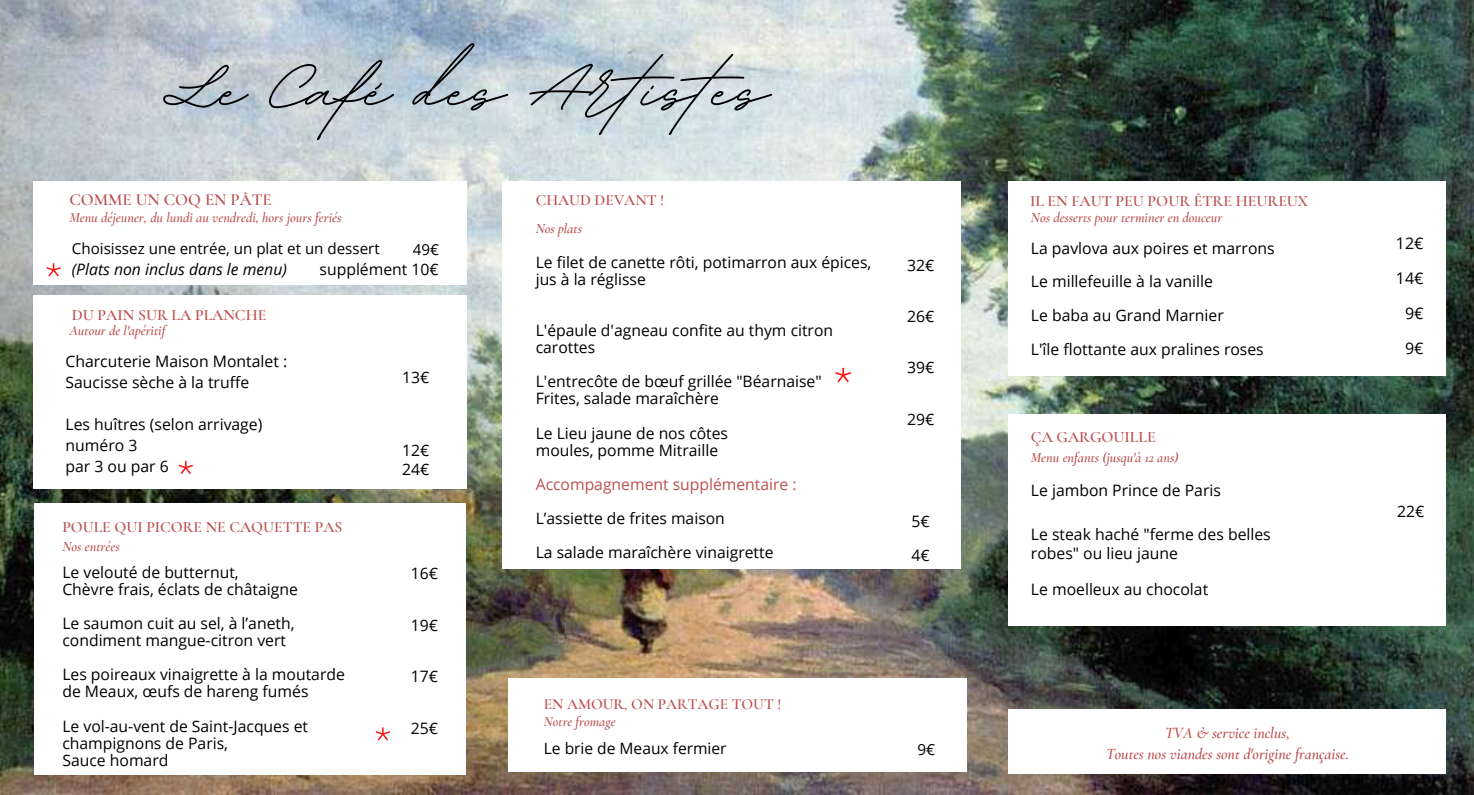
<style>
.page{position:relative;width:1474px;height:795px;background:#fff}
.page>*{position:absolute;margin:0;border:0;box-sizing:border-box;transform-origin:0 0}
.t1{font:700 119px "BD Script";color:#000}
.t2{font:600 16.8px "Cormorant Garamond";color:#bd5050}
.t3{font:15.92px "Open Sans";color:#000}
.t4{font:15.75px/17px "Open Sans";color:#000}
.t5{font:italic 600 15.75px/21.7px "Cormorant Garamond";color:#bd5050;text-align:center}
.t6{font:600 15.75px "Cormorant Garamond";color:#bd5050}
.t7{font:15.75px "Open Sans";color:#bd5050}
.t8{font:italic 15.75px "Open Sans";color:#000}
.t9{font:600 15.58px "Cormorant Garamond";color:#bd5050}
.t10{font:15.58px "Open Sans";color:#000}
.t11{font:600 15.4px "Cormorant Garamond";color:#bd5050}
.t12{font:15.4px "Open Sans";color:#000}
.t13{font:15.22px "Open Sans";color:#000}
.t14{font:italic 600 14px "Cormorant Garamond";color:#bd5050}
.t15{font:italic 600 13.83px "Cormorant Garamond";color:#bd5050}
.t16{font:italic 600 13.65px "Cormorant Garamond";color:#bd5050}
</style>
<div class="page">
<img style="left:0;top:0;width:1473px;height:793px">
<div style="left:1008px;top:181px;width:437px;height:194px;background:#fff"></div>
<div style="left:1008px;top:414px;width:437px;height:211px;background:#fff"></div>
<div style="left:34px;top:502px;width:431px;height:272px;background:#fff"></div>
<div style="left:503px;top:181px;width:457px;height:387px;background:#fff"></div>
<div style="left:34px;top:295px;width:433px;height:193px;background:#fff"></div>
<div style="left:1008px;top:708px;width:437px;height:64px;background:#fff"></div>
<div style="left:33px;top:181px;width:433px;height:104px;background:#fff"></div>
<div style="left:508px;top:678px;width:458px;height:93px;background:#fff"></div>
<svg style="left:835px;top:367px;width:16px;height:15px"></svg>
<svg style="left:376px;top:727px;width:14px;height:13px"></svg>
<svg style="left:46px;top:263px;width:15px;height:13px"></svg>
<svg style="left:179px;top:461px;width:14px;height:13px"></svg>
<h1 class="t1" style="left:164px;top:11px;width:606px">Le Café des Artistes</h1>
<p class="t2" style="left:69px;top:189px;width:204px">COMME UN COQ EN PÂTE</p>
<p class="t14" style="left:69px;top:209px;width:273px">Menu déjeuner, du lundi au vendredi, hors jours feriés</p>
<p class="t13" style="left:72px;top:237px;width:309px">Choisissez une entrée, un plat et un dessert</p>
<p class="t8" style="left:72px;top:258px;width:216px">(Plats non inclus dans le menu)</p>
<p class="t4" style="left:319px;top:260px;width:121px">supplément 10€</p>
<p class="t13" style="left:413px;top:238px;width:28px">49€</p>
<p class="t6" style="left:72px;top:305px;width:196px">DU PAIN SUR LA PLANCHE</p>
<p class="t14" style="left:69px;top:322px;width:97px">Autour de l'apéritif</p>
<p class="t4" style="left:66px;top:350px;width:223px;line-height:21px">Charcuterie Maison Montalet :<br>Saucisse sèche à la truffe</p>
<p class="t4" style="left:66px;top:413px;width:198px;line-height:21px">Les huîtres (selon arrivage) numéro 3<br>par 3 ou par 6</p>
<p class="t9" style="left:62px;top:517px;width:281px">POULE QUI PICORE NE CAQUETTE PAS</p>
<p class="t4" style="left:62px;top:563px;width:237px">Le velouté de butternut,<br>Chèvre frais, éclats de châtaigne</p>
<p class="t4" style="left:62px;top:614px;width:234px">Le saumon cuit au sel, à l’aneth, condiment mangue-citron vert</p>
<p class="t4" style="left:62px;top:665px;width:284px">Les poireaux vinaigrette à la moutarde de Meaux, œufs de hareng fumés</p>
<p class="t4" style="left:62px;top:716px;width:247px">Le vol-au-vent de Saint-Jacques et champignons de Paris,<br>Sauce homard</p>
<p class="t14" style="left:62px;top:538px;width:59px">Nos entrées</p>
<p class="t4" style="left:402px;top:368px;width:29px">13€</p>
<p class="t4" style="left:402px;top:440px;width:29px;line-height:18.4px">12€<br>24€</p>
<p class="t4" style="left:411px;top:564px;width:29px">16€</p>
<p class="t4" style="left:411px;top:615px;width:29px">19€</p>
<p class="t4" style="left:411px;top:666px;width:29px">17€</p>
<p class="t4" style="left:411px;top:719px;width:29px">25€</p>
<p class="t9" style="left:536px;top:191px;width:130px">CHAUD DEVANT !</p>
<p class="t14" style="left:536px;top:220px;width:48px">Nos plats</p>
<p class="t4" style="left:536px;top:253px;width:337px">Le filet de canette rôti, potimarron aux épices, jus à la réglisse</p>
<p class="t4" style="left:536px;top:321px;width:299px">L'épaule d'agneau confite au thym citron carottes</p>
<p class="t4" style="left:536px;top:372px;width:287px">L'entrecôte de bœuf grillée "Béarnaise"<br>Frites, salade maraîchère</p>
<p class="t4" style="left:536px;top:423px;width:194px">Le Lieu jaune de nos côtes moules, pomme Mitraille</p>
<p class="t7" style="left:536px;top:472px;width:262px">Accompagnement supplémentaire :</p>
<p class="t4" style="left:536px;top:500px;width:239px;line-height:33.9px">L’assiette de frites maison<br>La salade maraîchère vinaigrette</p>
<p class="t16" style="left:523px;top:692px;width:72px">Notre fromage</p>
<p class="t10" style="left:544px;top:737px;width:184px">Le brie de Meaux fermier</p>
<p class="t11" style="left:544px;top:694px;width:239px">EN AMOUR, ON PARTAGE TOUT !</p>
<p class="t15" style="left:544px;top:713px;width:73px">Notre fromage</p>
<p class="t4" style="left:907px;top:256px;width:29px">32€</p>
<p class="t4" style="left:907px;top:307px;width:29px">26€</p>
<p class="t4" style="left:907px;top:358px;width:29px">39€</p>
<p class="t4" style="left:907px;top:409px;width:29px">29€</p>
<p class="t4" style="left:911px;top:503px;width:20px;line-height:34.1px">5€<br>4€</p>
<p class="t12" style="left:917px;top:738px;width:19px">9€</p>
<p class="t6" style="left:1030px;top:191px;width:280px">IL EN FAUT PEU POUR ÊTRE HEUREUX</p>
<p class="t14" style="left:1031px;top:209px;width:193px">Nos desserts pour terminer en douceur</p>
<p class="t4" style="left:1031px;top:230px;width:245px;line-height:33.6px">La pavlova aux poires et marrons<br>Le millefeuille à la vanille<br>Le baba au Grand Marnier<br>L'île flottante aux pralines roses</p>
<p class="t3" style="left:1395px;top:231px;width:29px">12€</p>
<p class="t3" style="left:1395px;top:266px;width:29px">14€</p>
<p class="t3" style="left:1404px;top:301px;width:20px">9€</p>
<p class="t3" style="left:1404px;top:336px;width:20px">9€</p>
<p class="t6" style="left:1031px;top:427px;width:126px">ÇA GARGOUILLE</p>
<p class="t14" style="left:1031px;top:448px;width:149px">Menu enfants (jusqu'à 12 ans)</p>
<p class="t4" style="left:1031px;top:480px;width:191px">Le jambon Prince de Paris</p>
<p class="t4" style="left:1031px;top:524px;width:241px;line-height:18.4px">Le steak haché "ferme des belles robes" ou lieu jaune</p>
<p class="t4" style="left:1031px;top:580px;width:179px">Le moelleux au chocolat</p>
<p class="t4" style="left:1396px;top:502px;width:29px">22€</p>
<p class="t5" style="left:1106px;top:721px;width:244px">TVA &amp; service inclus,<br>Toutes nos viandes sont d'origine française.</p>
</div>
